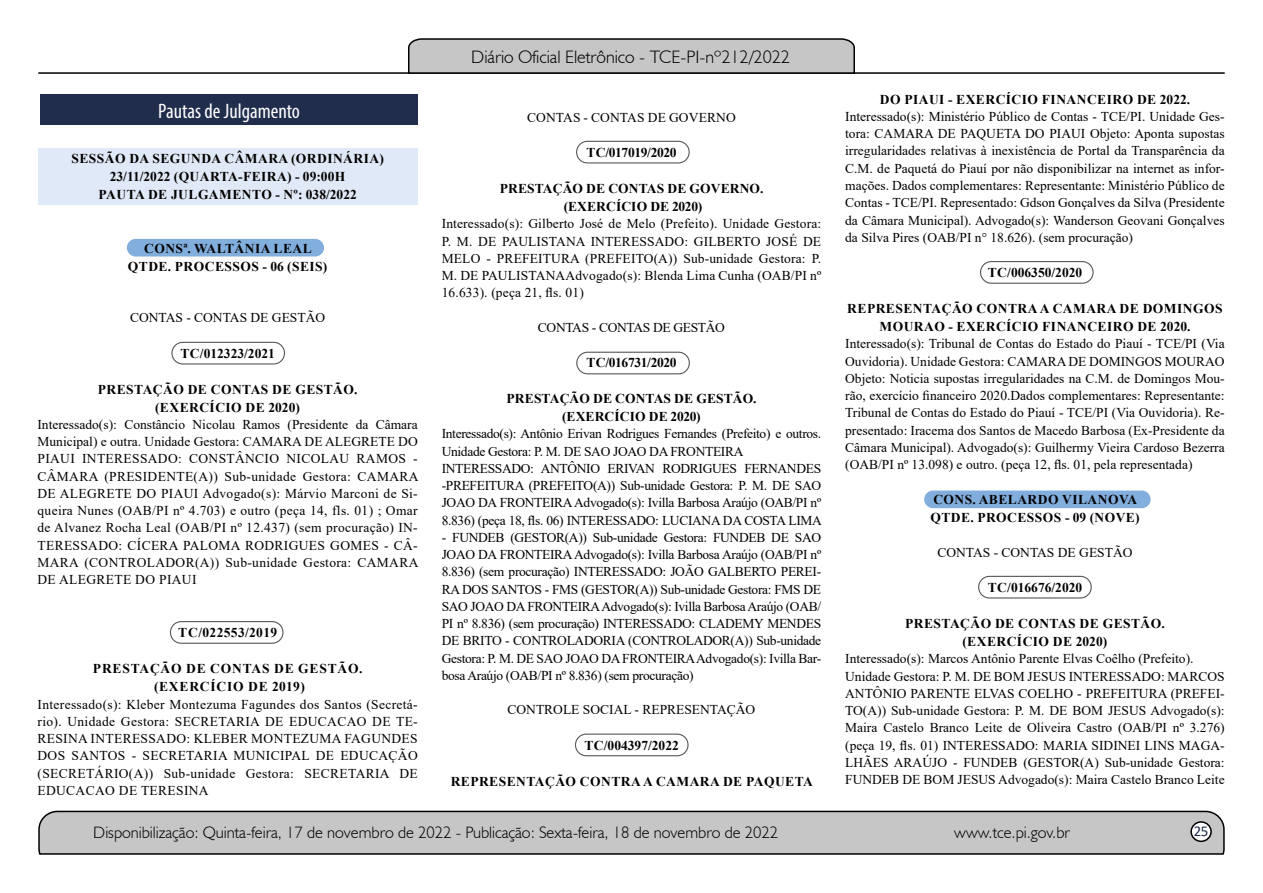
<style>
.page{position:relative;width:1263px;height:893px;background:#fff}
.page>*{position:absolute;margin:0;border:0;box-sizing:border-box;transform-origin:0 0}
.t1{font:condensed 21px "Myriad Pro";color:#fff}
.t2{font:300 18px "Humanist 521 BT";color:#000}
.t3{font:300 16.5px "Humanist 521 BT";color:#000}
.t4{font:15px "Calibri";color:#212d4c}
.t5{font:13.5px/17.2px "Times New Roman";color:#000;text-align:justify}
.t6{font:700 13.5px/18px "Times New Roman";letter-spacing:.035em;color:#000;text-align:center}
.t7{font:13.5px/17.2px "Times New Roman";letter-spacing:-.025em;color:#000}
.t8{font:700 13.5px/18px "Times New Roman";letter-spacing:.01em;color:#000;text-align:center}
.t9{font:700 13.5px "Times New Roman";color:#000}
.t10{font:700 13.5px/18px "Times New Roman";letter-spacing:.06em;color:#000;text-align:center}
.t11{font:700 13.5px "Times New Roman";letter-spacing:-.025em;color:#000}
</style>
<div class="page">
<svg style="left:38px;top:810px;width:1187px;height:45px;background:#b9b9b9"></svg>
<div style="left:1191px;top:822px;width:20px;height:19px;background:#fff;border-radius:50%"></div>
<div style="left:1190px;top:821px;width:22px;height:21px;border:2px solid #000;border-radius:50%"></div>
<hr style="left:38px;top:72px;width:1187px;height:2px;background:#000">
<svg style="left:407px;top:38px;width:449px;height:36px;background:#b4b4b4"></svg>
<div style="left:924px;top:491px;width:227px;height:17px;background:#82aedd;border-radius:9px"></div>
<div style="left:38px;top:149px;width:380px;height:56px;background:#e0e9f7"></div>
<div style="left:40px;top:94px;width:378px;height:31px;background:#212d4c"></div>
<div style="left:127px;top:239px;width:197px;height:18px;background:#82aedd;border-radius:9px"></div>
<div style="left:171px;top:342px;width:114px;height:23px;border:1px solid #575756;border-radius:11px"></div>
<div style="left:170px;top:621px;width:113px;height:23px;border:1px solid #575756;border-radius:11px"></div>
<div style="left:576px;top:141px;width:114px;height:23px;border:1px solid #575756;border-radius:11px"></div>
<div style="left:576px;top:352px;width:114px;height:22px;border:1px solid #575756;border-radius:11px"></div>
<div style="left:575px;top:734px;width:113px;height:22px;border:1px solid #575756;border-radius:11px"></div>
<div style="left:980px;top:261px;width:113px;height:23px;border:1px solid #575756;border-radius:11px"></div>
<div style="left:978px;top:576px;width:114px;height:23px;border:1px solid #575756;border-radius:11px"></div>
<h1 class="t1" style="left:158px;top:98px;width:143px">Pautas de Julgamento</h1>
<p class="t6" style="left:71px;top:149px;width:314px">SESSÃO DA SEGUNDA CÂMARA (ORDINÁRIA)<br>23/11/2022 (QUARTA-FEIRA) - 09:00H<br>PAUTA DE JULGAMENTO - Nº: 038/2022</p>
<p class="t6" style="left:128px;top:239px;width:201px">CONSª. WALTÂNIA LEAL<br>QTDE. PROCESSOS - 06 (SEIS)</p>
<p class="t5" style="left:130px;top:309px;width:197px">CONTAS - CONTAS DE GESTÃO</p>
<p class="t9" style="left:180px;top:343px;width:96px">TC/012323/2021</p>
<p class="t6" style="left:98px;top:380px;width:261px">PRESTAÇÃO DE CONTAS DE GESTÃO. (EXERCÍCIO DE 2020)</p>
<p class="t5" style="left:37px;top:415px;width:382px">Interessado(s): Constâncio Nicolau Ramos (Presidente da Câmara Municipal) e outra. Unidade Gestora: CAMARA DE ALEGRETE DO PIAUI INTERESSADO: CONSTÂNCIO NICOLAU RAMOS - CÂMARA (PRESIDENTE(A)) Sub-unidade Gestora: CAMARA DE ALEGRETE DO PIAUI Advogado(s): Márvio Marconi de Si&shy;queira Nunes (OAB/PI nº 4.703) e outro (peça 14, fls. 01) ; Omar de Alvanez Rocha Leal (OAB/PI nº 12.437) (sem procuração) IN-TERESSADO: CÍCERA PALOMA RODRIGUES GOMES - CÂ-MARA (CONTROLADOR(A)) Sub-unidade Gestora: CAMARA DE ALEGRETE DO PIAUI</p>
<p class="t6" style="left:178px;top:623px;width:100px">TC/022553/2019</p>
<p class="t10" style="left:93px;top:659px;width:271px">PRESTAÇÃO DE CONTAS DE GESTÃO. (EXERCÍCIO DE 2019)</p>
<p class="t5" style="left:37px;top:695px;width:382px">Interessado(s): Kleber Montezuma Fagundes dos Santos (Secretá&shy;rio). Unidade Gestora: SECRETARIA DE EDUCACAO DE TE-RESINA INTERESSADO: KLEBER MONTEZUMA FAGUNDES DOS SANTOS - SECRETARIA MUNICIPAL DE EDUCAÇÃO (SECRETÁRIO(A)) Sub-unidade Gestora: SECRETARIA DE EDUCACAO DE TERESINA</p>
<h2 class="t2" style="left:471px;top:46px;width:320px">Diário Oficial Eletrônico - TCE-PI-nº212/2022</h2>
<p class="t5" style="left:527px;top:108px;width:210px">CONTAS - CONTAS DE GOVERNO</p>
<p class="t11" style="left:586px;top:143px;width:92px">TC/017019/2020</p>
<p class="t8" style="left:500px;top:179px;width:265px">PRESTAÇÃO DE CONTAS DE GOVERNO. (EXERCÍCIO DE 2020)</p>
<p class="t5" style="left:442px;top:215px;width:381px">Interessado(s): Gilberto José de Melo (Prefeito). Unidade Gestora:<br>P. M. DE PAULISTANA INTERESSADO: GILBERTO JOSÉ DE MELO - PREFEITURA (PREFEITO(A)) Sub-unidade Gestora: P.<br>M. DE PAULISTANAAdvogado(s): Blenda Lima Cunha (OAB/PI nº 16.633). (peça 21, fls. 01)</p>
<p class="t7" style="left:538px;top:318px;width:188px">CONTAS - CONTAS DE GESTÃO</p>
<p class="t11" style="left:586px;top:353px;width:92px">TC/016731/2020</p>
<p class="t8" style="left:507px;top:389px;width:251px">PRESTAÇÃO DE CONTAS DE GESTÃO. (EXERCÍCIO DE 2020)</p>
<p class="t7" style="left:442px;top:425px;width:382px">Interessado(s): Antônio Erivan Rodrigues Fernandes (Prefeito) e outros.<br>Unidade Gestora: P. M. DE SAO JOAO DA FRONTEIRA INTERESSADO: ANTÔNIO ERIVAN RODRIGUES FERNANDES -PREFEITURA (PREFEITO(A)) Sub-unidade Gestora: P. M. DE SAO JOAO DA FRONTEIRA Advogado(s): Ivilla Barbosa Araújo (OAB/PI nº 8.836) (peça 18, fls. 06) INTERESSADO: LUCIANA DA COSTA LIMA</p>
<p class="t5" style="left:442px;top:528px;width:381px">- FUNDEB (GESTOR(A)) Sub-unidade Gestora: FUNDEB DE SAO JOAO DA FRONTEIRA Advogado(s): Ivilla Barbosa Araújo (OAB/PI nº 8.836) (sem procuração) INTERESSADO: JOÃO GALBERTO PEREI-RA DOS SANTOS - FMS (GESTOR(A)) Sub-unidade Gestora: FMS DE SAO JOAO DA FRONTEIRA Advogado(s): Ivilla Barbosa Araújo (OAB/ PI nº 8.836) (sem procuração) INTERESSADO: CLADEMY MENDES DE BRITO - CONTROLADORIA (CONTROLADOR(A)) Sub-unidade Gestora: P. M. DE SAO JOAO DA FRONTEIRA Advogado(s): Ivilla Bar&shy;bosa Araújo (OAB/PI nº 8.836) (sem procuração)</p>
<p class="t5" style="left:508px;top:701px;width:249px">CONTROLE SOCIAL - REPRESENTAÇÃO</p>
<p class="t9" style="left:584px;top:735px;width:96px">TC/004397/2022</p>
<p class="t6" style="left:451px;top:772px;width:364px">REPRESENTAÇÃO CONTRA A CAMARA DE PAQUETA</p>
<p class="t6" style="left:880px;top:90px;width:312px">DO PIAUI - EXERCÍCIO FINANCEIRO DE 2022.</p>
<p class="t5" style="left:845px;top:107px;width:381px">Interessado(s): Ministério Público de Contas - TCE/PI. Unidade Ges&shy;tora: CAMARA DE PAQUETA DO PIAUI Objeto: Aponta supostas irregularidades relativas à inexistência de Portal da Transparência da C.M. de Paquetá do Piauí por não disponibilizar na internet as infor&shy;mações. Dados complementares: Representante: Ministério Público de Contas - TCE/PI. Representado: Gdson Gonçalves da Silva (Presidente da Câmara Municipal). Advogado(s): Wanderson Geovani Gonçalves da Silva Pires (OAB/PI n° 18.626). (sem procuração)</p>
<p class="t9" style="left:988px;top:263px;width:96px">TC/006350/2020</p>
<p class="t6" style="left:847px;top:299px;width:377px">REPRESENTAÇÃO CONTRA A CAMARA DE DOMINGOS<br>MOURAO - EXERCÍCIO FINANCEIRO DE 2020.</p>
<p class="t5" style="left:845px;top:335px;width:381px">Interessado(s): Tribunal de Contas do Estado do Piauí - TCE/PI (Via Ouvidoria). Unidade Gestora: CAMARA DE DOMINGOS MOURAO Objeto: Noticia supostas irregularidades na C.M. de Domingos Mou&shy;rão, exercício financeiro 2020.Dados complementares: Representante:<br>Tribunal de Contas do Estado do Piauí - TCE/PI (Via Ouvidoria). Re&shy;presentado: Iracema dos Santos de Macedo Barbosa (Ex-Presidente da Câmara Municipal). Advogado(s): Guilhermy Vieira Cardoso Bezerra (OAB/PI nº 13.098) e outro. (peça 12, fls. 01, pela representada)</p>
<p class="t6" style="left:930px;top:490px;width:211px;text-align:left">CONS. ABELARDO VILANOVA<br>QTDE. PROCESSOS - 09 (NOVE)</p>
<p class="t5" style="left:937px;top:543px;width:197px">CONTAS - CONTAS DE GESTÃO</p>
<p class="t9" style="left:988px;top:578px;width:96px">TC/016676/2020</p>
<p class="t6" style="left:905px;top:614px;width:261px">PRESTAÇÃO DE CONTAS DE GESTÃO. (EXERCÍCIO DE 2020)</p>
<p class="t5" style="left:845px;top:650px;width:381px;text-align:left">Interessado(s): Marcos Antônio Parente Elvas Coêlho (Prefeito).<br>Unidade Gestora: P. M. DE BOM JESUS INTERESSADO: MARCOS ANTÔNIO PARENTE ELVAS COELHO - PREFEITURA (PREFEI-TO(A)) Sub-unidade Gestora: P. M. DE BOM JESUS Advogado(s):<br>Maira Castelo Branco Leite de Oliveira Castro (OAB/PI nº 3.276) (peça 19, fls. 01) INTERESSADO: MARIA SIDINEI LINS MAGA-LHÃES ARAÚJO - FUNDEB (GESTOR(A) Sub-unidade Gestora:<br>FUNDEB DE BOM JESUS Advogado(s): Maira Castelo Branco Leite</p>
<p class="t3" style="left:93px;top:822px;width:686px">Disponibilização: Quinta-feira, 17 de novembro de 2022 - Publicação: Sexta-feira, 18 de novembro de 2022</p>
<p class="t3" style="left:954px;top:822px;width:117px">www.tce.pi.gov.br</p>
<p class="t4" style="left:1194px;top:821px;width:16px">25</p>
</div>
